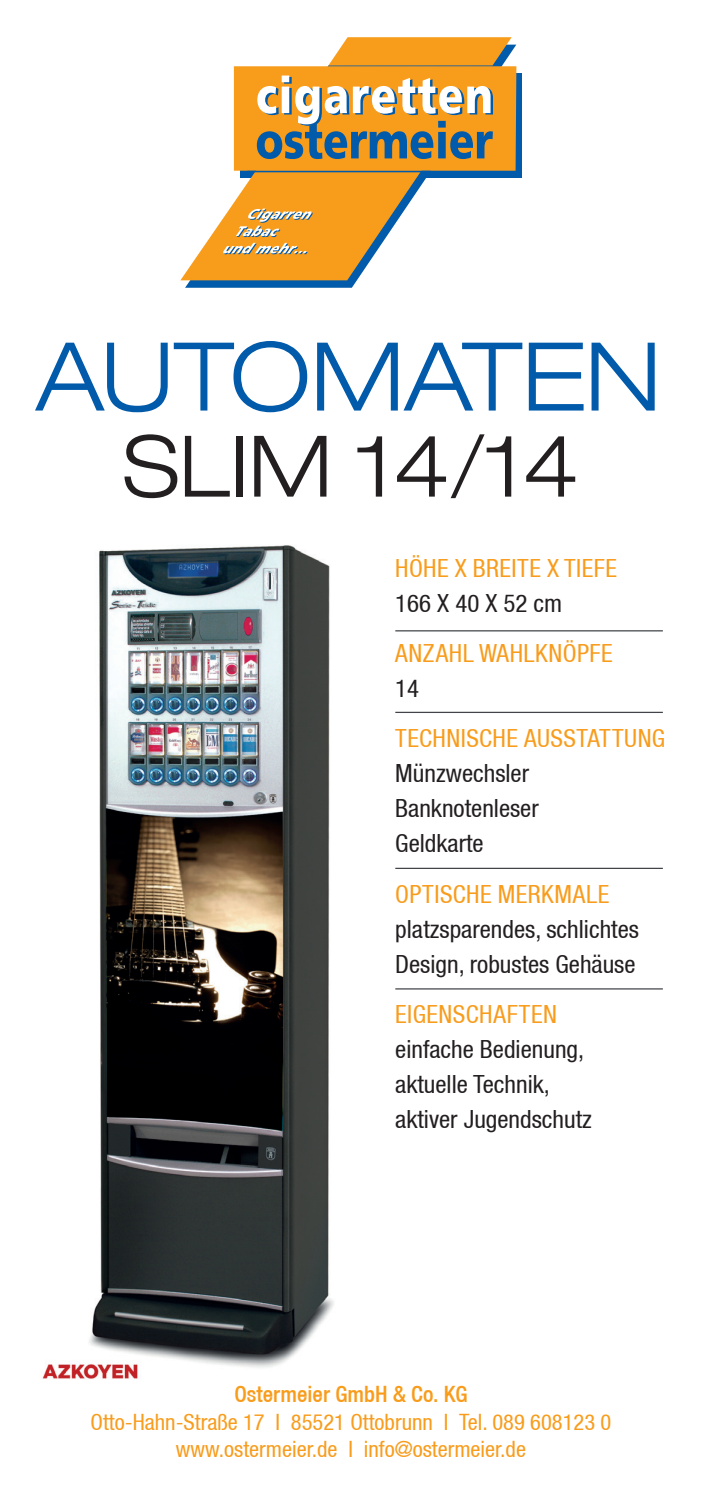
<style>
.page{position:relative;width:702px;height:1489px;background:#fff}
.page>*{position:absolute;margin:0;border:0;box-sizing:border-box;transform-origin:0 0}
.t1{font:300 expanded 95px "Helvetica 43";letter-spacing:-.01em;color:#015aaa}
.t2{font:300 expanded 85px "Helvetica 43";color:#231f20}
.t3{font:condensed 25px/35px "Helvetica 57";color:#231f20}
.t4{font:condensed 25px "Helvetica 57";letter-spacing:.015em;color:#f89c1c}
.t5{font:condensed 22.5px/27.5px "Helvetica 57";color:#f89c1c;text-align:center}
.t6{font:500 condensed 22.5px "Helvetica 67";color:#f89c1c}
</style>
<div class="page">
<img style="left:89px;top:545px;width:245px;height:823px">
<hr style="left:395px;top:630px;width:267px;height:1px;background:#414448">
<hr style="left:395px;top:867px;width:267px;height:2px;background:#414448">
<hr style="left:395px;top:988px;width:267px;height:1px;background:#414448">
<hr style="left:395px;top:711px;width:267px;height:2px;background:#414448">
<img style="left:42px;top:1358px;width:102px;height:22px">
<svg style="left:185px;top:45px;width:331px;height:243px"></svg>
<svg style="left:180px;top:37px;width:331px;height:243px"></svg>
<hr style="left:247px;top:171px;width:183px;height:1px;background:#015aaa">
<svg style="left:236px;top:208px;width:77px;height:29px"></svg>
<svg style="left:223px;top:243px;width:85px;height:11px"></svg>
<svg style="left:234px;top:65px;width:282px;height:106px"></svg>
<h1 class="t1" style="left:36px;top:320px;width:627px">AUTOMATEN</h1>
<h2 class="t2" style="left:122px;top:415px;width:458px">SLIM 14/14</h2>
<p class="t4" style="left:395px;top:554px;width:223px">Höhe X Breite X Tiefe</p>
<p class="t3" style="left:395px;top:586px;width:168px">166 X 40 X 52 cm</p>
<p class="t4" style="left:395px;top:639px;width:219px">Anzah l Wah lknöpfe</p>
<p class="t3" style="left:395px;top:671px;width:26px">14</p>
<p class="t4" style="left:395px;top:724px;width:169px">Technische Ausstatt</p>
<p class="t4" style="left:624px;top:724px;width:43px">ung</p>
<p class="t3" style="left:395px;top:756px;width:145px">Münzwechsler<br>Banknotenleser<br>Geldkarte</p>
<p class="t4" style="left:395px;top:879px;width:216px">Optische Merkmale</p>
<p class="t3" style="left:395px;top:911px;width:245px">platzsparendes, schlichtes<br>Design, robustes Gehäuse</p>
<p class="t4" style="left:395px;top:999px;width:163px">Eigenschaften</p>
<p class="t3" style="left:395px;top:1031px;width:198px">einfache Bedienung, aktuelle Technik, aktiver Jugendschutz</p>
<p class="t6" style="left:234px;top:1380px;width:235px">Ostermeier GmbH &amp; Co. KG</p>
<p class="t5" style="left:91px;top:1407px;width:522px">Otto-Hahn-Straße 17 I 85521 Ottobrunn I Tel. 089 608123 0 www.ostermeier.de I info@ostermeier.de</p>
</div>
